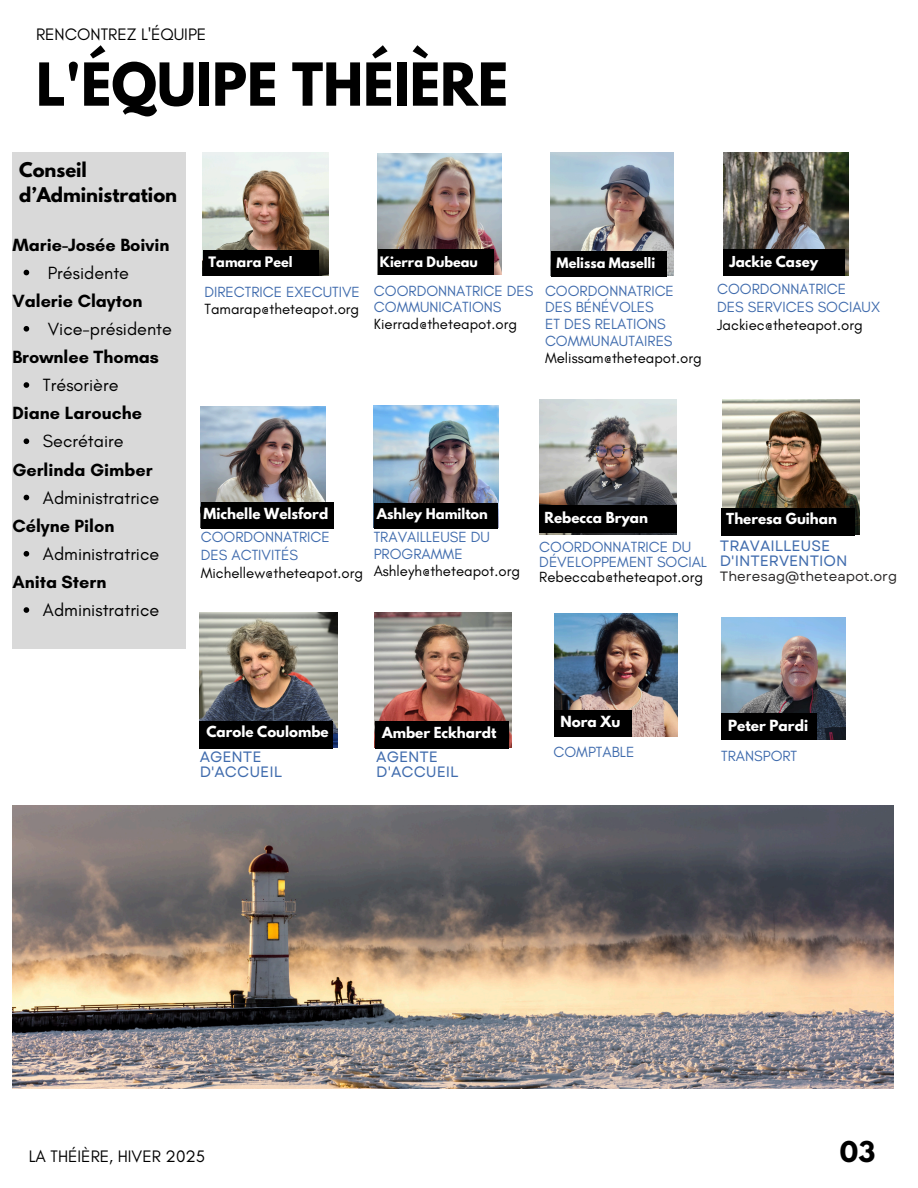
<style>
.page{position:relative;width:918px;height:1188px;background:#fff}
.page>*{position:absolute;margin:0;border:0;box-sizing:border-box;transform-origin:0 0}
.t1{font:700 52.5px "League Spartan";color:#000}
.t2{font:700 25.35px "League Spartan";color:#000}
.t3{font:700 18px "Glacial Indifference";color:#000}
.t4{font:18px "Glacial Indifference";color:#000}
.t5{font:700 18px/24.8px "League Spartan";color:#000}
.t6{font:16.95px "Glacial Indifference";color:#000}
.t7{font:15px/16.8px "Glacial Indifference";color:#3f6bad}
.t8{font:15px "Glacial Indifference";color:#000}
.t9{font:15px/14.7px "Garet";color:#3f6bad}
.t10{font:700 13.65px "League Spartan";color:#fff}
.t11{font:700 13.5px "League Spartan";color:#fff}
.t12{font:13.5px "Garet";color:#2b2929}
.t13{font:700 13.35px "League Spartan";color:#fff}
.t14{font:700 13.05px "League Spartan";color:#fff}
.t15{font:700 12.75px "League Spartan";color:#fff}
</style>
<div class="page">
<img style="left:374px;top:405px;width:125px;height:123px">
<div style="left:374px;top:503px;width:124px;height:25px;background:#000"></div>
<img style="left:374px;top:613px;width:137px;height:135px">
<img style="left:551px;top:153px;width:122px;height:122px">
<img style="left:202px;top:153px;width:126px;height:122px">
<div style="left:203px;top:250px;width:115px;height:25px;background:#000"></div>
<img style="left:377px;top:153px;width:124px;height:122px">
<div style="left:378px;top:250px;width:116px;height:25px;background:#000"></div>
<div style="left:551px;top:251px;width:115px;height:25px;background:#000"></div>
<img style="left:201px;top:406px;width:125px;height:96px">
<div style="left:201px;top:502px;width:132px;height:26px;background:#000"></div>
<img style="left:723px;top:153px;width:125px;height:122px">
<div style="left:723px;top:249px;width:121px;height:26px;background:#000"></div>
<img style="left:722px;top:617px;width:123px;height:123px">
<div style="left:722px;top:713px;width:95px;height:27px;background:#000"></div>
<img style="left:554px;top:614px;width:124px;height:122px">
<div style="left:554px;top:710px;width:78px;height:26px;background:#000"></div>
<img style="left:200px;top:613px;width:137px;height:135px">
<div style="left:200px;top:721px;width:133px;height:27px;background:#000"></div>
<div style="left:376px;top:721px;width:133px;height:27px;background:#000"></div>
<img style="left:722px;top:399px;width:138px;height:135px">
<div style="left:721px;top:508px;width:133px;height:27px;background:#000"></div>
<img style="left:539px;top:399px;width:138px;height:135px">
<div style="left:539px;top:506px;width:138px;height:27px;background:#000"></div>
<div style="left:12px;top:153px;width:174px;height:496px;background:#d9d9d9"></div>
<svg style="left:24px;top:270px;width:5px;height:5px"></svg>
<svg style="left:24px;top:326px;width:5px;height:6px"></svg>
<svg style="left:24px;top:382px;width:5px;height:6px"></svg>
<svg style="left:24px;top:438px;width:5px;height:6px"></svg>
<svg style="left:24px;top:495px;width:5px;height:5px"></svg>
<svg style="left:24px;top:551px;width:5px;height:6px"></svg>
<svg style="left:24px;top:607px;width:5px;height:6px"></svg>
<img style="left:12px;top:806px;width:881px;height:282px">
<p class="t6" style="left:36px;top:24px;width:172px">RENCONTREZ L'ÉQUIPE</p>
<p class="t1" style="left:36px;top:58px;width:474px">L'ÉQUIPE THÉIÈRE</p>
<h1 class="t5" style="left:19px;top:160px;width:160px">Conseil d’Administration</h1>
<h3 class="t3" style="left:12px;top:233px;width:159px">Marie-Josée Boivin</h3>
<h3 class="t4" style="left:48px;top:262px;width:83px">Présidente</h3>
<p class="t3" style="left:12px;top:290px;width:132px">Valerie Clayton</p>
<h3 class="t4" style="left:48px;top:318px;width:126px">Vice-présidente</h3>
<p class="t3" style="left:12px;top:346px;width:148px">Brownlee Thomas</p>
<h3 class="t4" style="left:43px;top:374px;width:77px">Trésorière</h3>
<p class="t3" style="left:12px;top:402px;width:131px">Diane Larouche</p>
<h3 class="t4" style="left:43px;top:430px;width:82px">Secrétaire</h3>
<p class="t3" style="left:12px;top:458px;width:142px">Gerlinda Gimber</p>
<h3 class="t4" style="left:43px;top:487px;width:118px">Administratrice</h3>
<p class="t3" style="left:12px;top:515px;width:104px">Célyne Pilon</p>
<h3 class="t4" style="left:43px;top:543px;width:118px">Administratrice</h3>
<p class="t3" style="left:12px;top:571px;width:96px">Anita Stern</p>
<h3 class="t4" style="left:43px;top:599px;width:118px">Administratrice</h3>
<p class="t15" style="left:209px;top:256px;width:86px">Tamara Peel</p>
<p class="t15" style="left:380px;top:256px;width:100px">Kierra Dubeau</p>
<p class="t7" style="left:204px;top:283px;width:157px">DIRECTRICE EXECUTIVE</p>
<p class="t8" style="left:204px;top:299px;width:156px">Tamarap@theteapot.org</p>
<p class="t7" style="left:374px;top:282px;width:161px">COORDONNATRICE DES<br>COMMUNICATIONS</p>
<p class="t8" style="left:374px;top:315px;width:145px">Kierrad@theteapot.org</p>
<h2 class="t15" style="left:557px;top:256px;width:100px">Melissa Maselli</h2>
<p class="t7" style="left:545px;top:282px;width:130px">COORDONNATRICE<br>DES BÉNÉVOLES<br>ET DES RELATIONS<br>COMMUNAUTAIRES</p>
<p class="t8" style="left:545px;top:349px;width:158px">Melissam@theteapot.org</p>
<p class="t13" style="left:729px;top:255px;width:90px">Jackie Casey</p>
<p class="t7" style="left:717px;top:279px;width:164px;line-height:18px">COORDONNATRICE<br>DES SERVICES SOCIAUX</p>
<p class="t8" style="left:717px;top:315px;width:147px">Jackiec@theteapot.org</p>
<p class="t11" style="left:204px;top:507px;width:126px">Michelle Welsford</p>
<p class="t7" style="left:201px;top:527px;width:130px;line-height:18px">COORDONNATRICE<br>DES ACTIVITÉS</p>
<p class="t8" style="left:201px;top:563px;width:164px">Michellew@theteapot.org</p>
<p class="t14" style="left:377px;top:507px;width:113px">Ashley Hamilton</p>
<p class="t7" style="left:374px;top:529px;width:118px">TRAVAILLEUSE DU<br>PROGRAMME</p>
<p class="t8" style="left:374px;top:562px;width:148px">Ashleyh@theteapot.org</p>
<p class="t11" style="left:544px;top:510px;width:105px">Rebecca Bryan</p>
<p class="t7" style="left:539px;top:540px;width:169px;line-height:14.7px">COORDONNATRICE DU<br>DÉVELOPPEMENT SOCIAL</p>
<p class="t8" style="left:539px;top:567px;width:165px">Rebeccab@theteapot.org</p>
<p class="t11" style="left:726px;top:512px;width:112px">Theresa Guihan</p>
<p class="t9" style="left:720px;top:539px;width:129px">TRAVAILLEUSE<br>D'INTERVENTION</p>
<p class="t12" style="left:720px;top:566px;width:179px">Theresag@theteapot.org</p>
<p class="t11" style="left:206px;top:725px;width:124px">Carole Coulombe</p>
<p class="t11" style="left:382px;top:725px;width:116px">Amber Eckhardt</p>
<h6 class="t9" style="left:200px;top:750px;width:84px">AGENTE<br>D'ACCUEIL</h6>
<p class="t9" style="left:376px;top:750px;width:84px">AGENTE<br>D'ACCUEIL</p>
<p class="t10" style="left:561px;top:715px;width:61px">Nora Xu</p>
<p class="t10" style="left:728px;top:719px;width:81px">Peter Pardi</p>
<p class="t7" style="left:554px;top:743px;width:82px">COMPTABLE</p>
<p class="t7" style="left:721px;top:747px;width:78px">TRANSPORT</p>
<p class="t6" style="left:29px;top:1146px;width:178px">LA THÉIÈRE, HIVER 2025</p>
<p class="t2" style="left:840px;top:1139px;width:37px">03</p>
</div>
